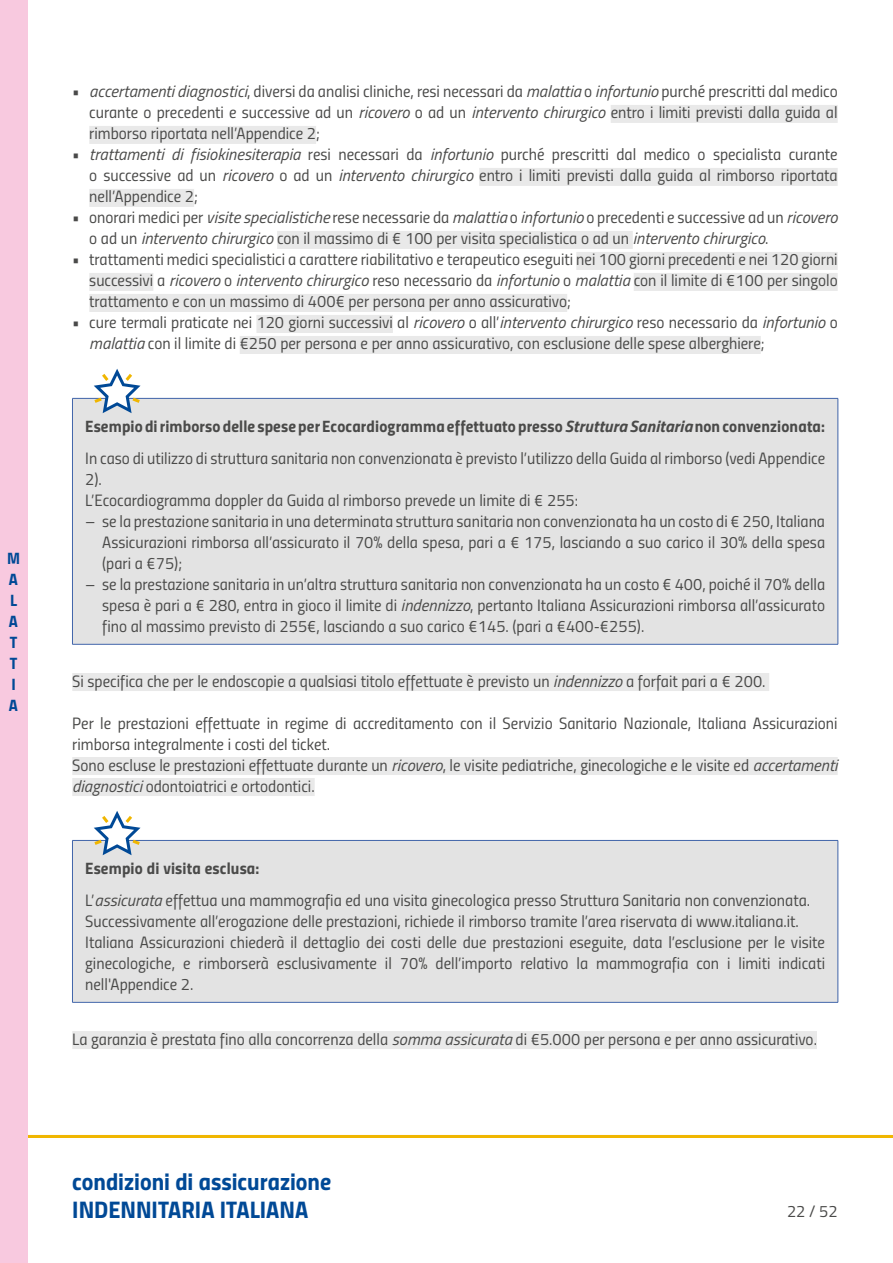
<style>
.page{position:relative;width:893px;height:1263px;background:#fff}
.page>*{position:absolute;margin:0;border:0;box-sizing:border-box;transform-origin:0 0}
.t1{font:24px/28.5px "Titillium Bold Upright";color:#004996}
._11n_4-4{font:16.5px/21px "Titillium Regular Upright";color:#4a4a49;text-align:justify}
._11n{font:16.5px/21px "Titillium Regular Upright";color:#4a4a49}
._11{font:16.5px/21px "Titillium Regular Upright";color:#4a4a49}
._11b{font:16.5px "Titillium Bold Upright";letter-spacing:.01em;color:#4a4a49}
.t2{font:16.5px/21px "Titillium Bold Upright";color:#004996}
.s1{font-family:"Titillium";font-style:italic}
.s2{font-family:"Titillium";font-weight:700;font-style:italic}
</style>
<div class="page">
<hr style="left:0;top:1135px;width:893px;height:3px;background:#f0b600">
<div style="left:0;top:0;width:27px;height:1263px;background:#f8c9df"></div>
<div style="left:611px;top:105px;width:227px;height:18px;background:#e9e9e9"></div>
<div style="left:89px;top:126px;width:227px;height:18px;background:#e9e9e9"></div>
<div style="left:479px;top:168px;width:359px;height:18px;background:#e9e9e9"></div>
<div style="left:89px;top:189px;width:105px;height:18px;background:#e9e9e9"></div>
<div style="left:277px;top:231px;width:356px;height:18px;background:#e9e9e9"></div>
<div style="left:576px;top:252px;width:262px;height:18px;background:#e9e9e9"></div>
<div style="left:89px;top:273px;width:64px;height:18px;background:#e9e9e9"></div>
<div style="left:634px;top:273px;width:204px;height:18px;background:#e9e9e9"></div>
<div style="left:89px;top:294px;width:478px;height:18px;background:#e9e9e9"></div>
<div style="left:256px;top:315px;width:137px;height:18px;background:#e9e9e9"></div>
<div style="left:240px;top:336px;width:521px;height:18px;background:#e9e9e9"></div>
<div style="left:72px;top:673px;width:697px;height:18px;background:#e9e9e9"></div>
<div style="left:72px;top:757px;width:766px;height:18px;background:#e9e9e9"></div>
<div style="left:72px;top:778px;width:243px;height:18px;background:#e9e9e9"></div>
<div style="left:72px;top:1031px;width:745px;height:18px;background:#e9e9e9"></div>
<div style="left:72px;top:398px;width:766px;height:246px;background:#e3e3e3"></div>
<hr style="left:72px;top:398px;width:766px;height:1px;background:#4165aa">
<hr style="left:72px;top:399px;width:1px;height:245px;background:#4165aa">
<hr style="left:838px;top:399px;width:1px;height:245px;background:#4165aa">
<hr style="left:72px;top:644px;width:766px;height:1px;background:#4165aa">
<svg style="left:94px;top:369px;width:47px;height:44px"></svg>
<div style="left:72px;top:840px;width:766px;height:162px;background:#e3e3e3"></div>
<hr style="left:72px;top:840px;width:766px;height:1px;background:#4165aa">
<hr style="left:72px;top:841px;width:1px;height:161px;background:#4165aa">
<hr style="left:838px;top:841px;width:1px;height:161px;background:#4165aa">
<hr style="left:72px;top:1002px;width:766px;height:1px;background:#4165aa">
<svg style="left:94px;top:811px;width:47px;height:44px"></svg>
<p class="t2" style="left:7px;top:547px;width:14px">M<br>A<br>L<br>A<br>T<br>T<br>I<br>A</p>
<p class="_11n_4-4" style="left:89px;top:80px;width:750px;text-indent:-17px">• <span class="s1">accertamenti diagnostici</span>, diversi da analisi cliniche, resi necessari da <span class="s1">malattia</span> o <span class="s1">infortunio</span> purché prescritti dal medico curante o precedenti e successive ad un <span class="s1">ricovero</span> o ad un <span class="s1">intervento chirurgico</span> entro i limiti previsti dalla guida al rimborso riportata nell’Appendice 2;</p>
<p class="_11n_4-4" style="left:89px;top:143px;width:750px;text-indent:-17px">• <span class="s1">trattamenti di fisiokinesiterapia</span> resi necessari da <span class="s1">infortunio</span> purché prescritti dal medico o specialista curante o successive ad un <span class="s1">ricovero</span> o ad un <span class="s1">intervento chirurgico</span> entro i limiti previsti dalla guida al rimborso riportata nell’Appendice 2;</p>
<p class="_11n_4-4" style="left:89px;top:206px;width:750px;text-indent:-17px">• onorari medici per <span class="s1">visite specialistiche</span> rese necessarie da <span class="s1">malattia</span> o <span class="s1">infortunio</span> o precedenti e successive ad un <span class="s1">ricovero </span>o ad un <span class="s1">intervento chirurgico</span> con il massimo di € 100 per visita specialistica o ad un <span class="s1">intervento chirurgico</span>.</p>
<p class="_11n_4-4" style="left:89px;top:248px;width:750px;text-indent:-17px">• trattamenti medici specialistici a carattere riabilitativo e terapeutico eseguiti nei 100 giorni precedenti e nei 120 giorni successivi a <span class="s1">ricovero</span> o <span class="s1">intervento chirurgico</span> reso necessario da <span class="s1">infortunio</span> o <span class="s1">malattia</span> con il limite di €100 per singolo trattamento e con un massimo di 400€ per persona per anno assicurativo;</p>
<p class="_11n_4-4" style="left:89px;top:311px;width:750px;text-indent:-17px">• cure termali praticate nei 120 giorni successivi al <span class="s1">ricovero</span> o all’<span class="s1">intervento chirurgico</span> reso necessario da <span class="s1">infortunio</span> o <span class="s1">malattia</span> con il limite di €250 per persona e per anno assicurativo, con esclusione delle spese alberghiere;</p>
<p class="_11b" style="left:85px;top:413px;width:741px">Esempio di rimborso delle spese per Ecocardiogramma effettuato presso <span class="s2">Struttura Sanitaria</span> non convenzionata:</p>
<p class="_11n" style="left:85px;top:446px;width:741px">In caso di utilizzo di struttura sanitaria non convenzionata è previsto l’utilizzo della Guida al rimborso (vedi Appendice<br>2).</p>
<p class="_11n" style="left:85px;top:488px;width:494px">L’Ecocardiogramma doppler da Guida al rimborso prevede un limite di € 255:</p>
<p class="_11n_4-4" style="left:102px;top:509px;width:724px;text-indent:-17px">– se la prestazione sanitaria in una determinata struttura sanitaria non convenzionata ha un costo di € 250, Italiana Assicurazioni rimborsa all’assicurato il 70% della spesa, pari a € 175, lasciando a suo carico il 30% della spesa (pari a €75);</p>
<p class="_11n_4-4" style="left:102px;top:572px;width:724px;text-indent:-17px">– se la prestazione sanitaria in un’altra struttura sanitaria non convenzionata ha un costo € 400, poiché il 70% della spesa è pari a € 280, entra in gioco il limite di <span class="s1">indennizzo</span>, pertanto Italiana Assicurazioni rimborsa all’assicurato fino al massimo previsto di 255€, lasciando a suo carico €145. (pari a €400-€255).</p>
<p class="_11" style="left:72px;top:669px;width:695px">Si specifica che per le endoscopie a qualsiasi titolo effettuate è previsto un <span class="s1">indennizzo</span> a forfait pari a € 200.</p>
<p class="_11n" style="left:72px;top:711px;width:767px">Per le prestazioni effettuate in regime di accreditamento con il Servizio Sanitario Nazionale, Italiana Assicurazioni rimborsa integralmente i costi del ticket.</p>
<p class="_11" style="left:72px;top:753px;width:767px">Sono escluse le prestazioni effettuate durante un <span class="s1">ricovero</span>, le visite pediatriche, ginecologiche e le visite ed <span class="s1">accertamenti diagnostici</span> odontoiatrici e ortodontici.</p>
<p class="_11b" style="left:85px;top:855px;width:176px">Esempio di visita esclusa:</p>
<p class="_11n" style="left:85px;top:888px;width:726px">L’<span class="s1">assicurata</span> effettua una mammografia ed una visita ginecologica presso Struttura Sanitaria non convenzionata.</p>
<p class="_11n" style="left:85px;top:909px;width:715px">Successivamente all’erogazione delle prestazioni, richiede il rimborso tramite l’area riservata di www.italiana.it.</p>
<p class="_11n" style="left:85px;top:930px;width:741px;text-align:justify">Italiana Assicurazioni chiederà il dettaglio dei costi delle due prestazioni eseguite, data l’esclusione per le visite ginecologiche, e rimborserà esclusivamente il 70% dell’importo relativo la mammografia con i limiti indicati nell'Appendice 2.</p>
<p class="_11" style="left:72px;top:1027px;width:746px">La garanzia è prestata fino alla concorrenza della <span class="s1">somma assicurata</span> di €5.000 per persona e per anno assicurativo.</p>
<h1 class="t1" style="left:72px;top:1165px;width:260px">condizioni di assicurazione<br>INDENNITARIA ITALIANA</h1>
<p class="_11n_4-4" style="left:787px;top:1200px;width:52px">22 / 52</p>
</div>
